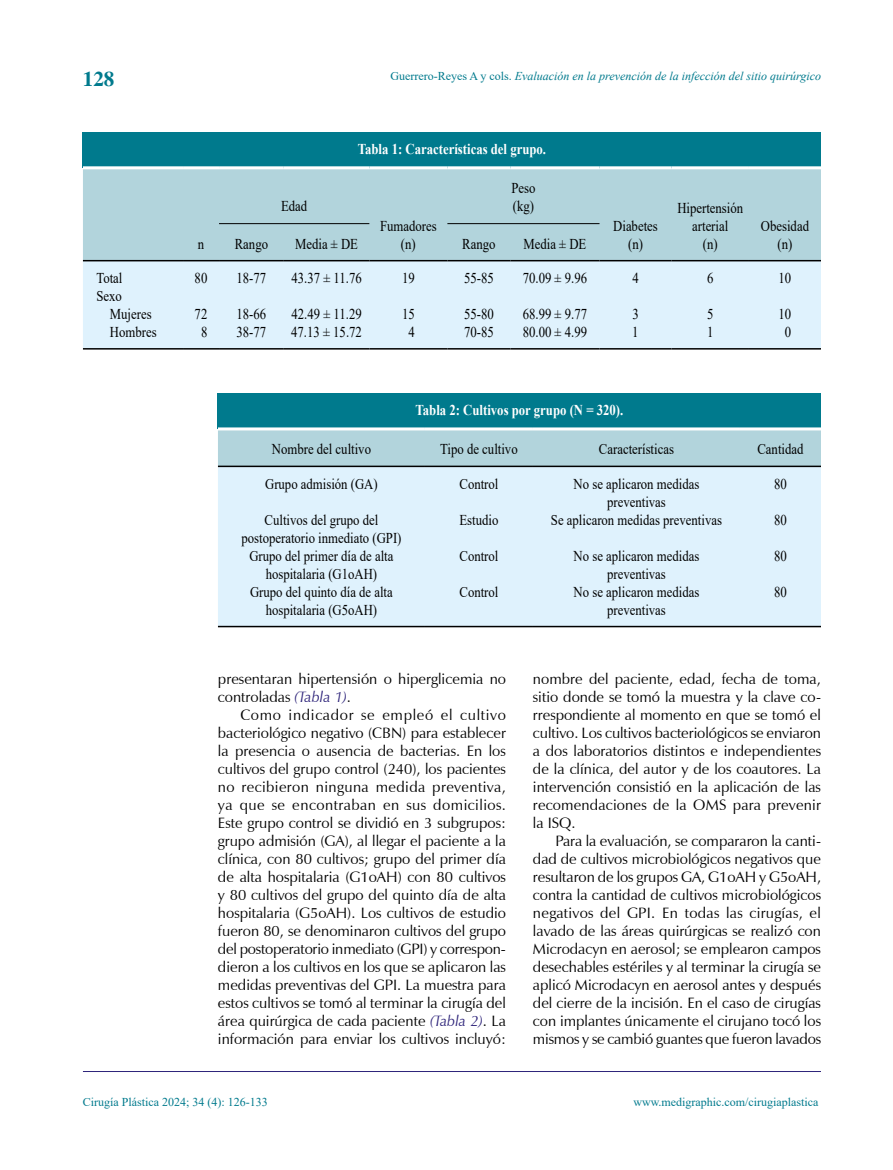
<style>
.page{position:relative;width:893px;height:1170px;background:#fff}
.page>*{position:absolute;margin:0;border:0;box-sizing:border-box;transform-origin:0 0}
.t1{font:700 21px "Times";color:#007a8d}
.t2{font:15px/18px "Zapf Humanist 601 BT";color:#000;text-align:justify}
.t3{font:15px/18px "Times New Roman";color:#000;text-align:center;scale:.85 1}
.t4{font:700 15px "Times New Roman";color:#fff;scale:.85 1}
.t5{font:italic 12px "Times New Roman";color:#007a8d}
.t6{font:12px "Times New Roman";color:#007a8d}
.s1{font-style:normal}
.s2{font-style:italic;color:#2e247a}
</style>
<div class="page">
<hr style="left:83px;top:1071px;width:738px;height:1px;background:#2e247a">
<div style="left:83px;top:132px;width:738px;height:36px;background:#007a8d"></div>
<div style="left:83px;top:169px;width:738px;height:91px;background:#b2d4dc"></div>
<div style="left:83px;top:261px;width:738px;height:87px;background:#dff2fd"></div>
<hr style="left:83px;top:348px;width:100px;height:1px;background:#000">
<hr style="left:183px;top:348px;width:36px;height:1px;background:#000">
<hr style="left:219px;top:348px;width:65px;height:1px;background:#000">
<hr style="left:284px;top:348px;width:85px;height:1px;background:#000">
<hr style="left:369px;top:348px;width:78px;height:1px;background:#000">
<hr style="left:447px;top:348px;width:63px;height:1px;background:#000">
<hr style="left:510px;top:348px;width:90px;height:1px;background:#000">
<hr style="left:600px;top:348px;width:72px;height:1px;background:#000">
<hr style="left:672px;top:348px;width:77px;height:1px;background:#000">
<hr style="left:749px;top:348px;width:72px;height:1px;background:#000">
<hr style="left:83px;top:166px;width:100px;height:3px;background:#fff">
<hr style="left:183px;top:166px;width:36px;height:3px;background:#fff">
<hr style="left:219px;top:166px;width:65px;height:3px;background:#fff">
<hr style="left:284px;top:166px;width:85px;height:3px;background:#fff">
<hr style="left:369px;top:166px;width:78px;height:3px;background:#fff">
<hr style="left:447px;top:166px;width:63px;height:3px;background:#fff">
<hr style="left:510px;top:166px;width:90px;height:3px;background:#fff">
<hr style="left:600px;top:166px;width:72px;height:3px;background:#fff">
<hr style="left:672px;top:166px;width:77px;height:3px;background:#fff">
<hr style="left:749px;top:166px;width:72px;height:3px;background:#fff">
<hr style="left:83px;top:260px;width:100px;height:1px;background:#000">
<hr style="left:183px;top:260px;width:36px;height:1px;background:#000">
<hr style="left:219px;top:260px;width:65px;height:1px;background:#000">
<hr style="left:284px;top:260px;width:85px;height:1px;background:#000">
<hr style="left:369px;top:260px;width:78px;height:1px;background:#000">
<hr style="left:447px;top:260px;width:63px;height:1px;background:#000">
<hr style="left:510px;top:260px;width:90px;height:1px;background:#000">
<hr style="left:600px;top:260px;width:72px;height:1px;background:#000">
<hr style="left:672px;top:260px;width:77px;height:1px;background:#000">
<hr style="left:749px;top:260px;width:72px;height:1px;background:#000">
<hr style="left:219px;top:223px;width:150px;height:1px;background:#000">
<hr style="left:447px;top:223px;width:153px;height:1px;background:#000">
<div style="left:218px;top:393px;width:603px;height:36px;background:#007a8d"></div>
<div style="left:218px;top:430px;width:603px;height:35px;background:#b2d4dc"></div>
<div style="left:218px;top:467px;width:603px;height:158px;background:#dff2fd"></div>
<hr style="left:218px;top:427px;width:207px;height:3px;background:#fff">
<hr style="left:425px;top:427px;width:108px;height:3px;background:#fff">
<hr style="left:533px;top:427px;width:207px;height:3px;background:#fff">
<hr style="left:740px;top:427px;width:81px;height:3px;background:#fff">
<hr style="left:218px;top:465px;width:207px;height:2px;background:#000">
<hr style="left:425px;top:465px;width:108px;height:2px;background:#000">
<hr style="left:533px;top:465px;width:207px;height:2px;background:#000">
<hr style="left:740px;top:465px;width:81px;height:2px;background:#000">
<hr style="left:218px;top:625px;width:207px;height:2px;background:#000">
<hr style="left:425px;top:625px;width:108px;height:2px;background:#000">
<hr style="left:533px;top:625px;width:207px;height:2px;background:#000">
<hr style="left:740px;top:625px;width:81px;height:2px;background:#000">
<h1 class="t1" style="left:83px;top:67px;width:33px">128</h1>
<p class="t3" style="left:198px;top:234px;width:9px">n</p>
<p class="t5" style="left:391px;top:68px;width:432px"><span class="s1">Guerrero-Reyes A y cols.</span> Evaluación en la prevención de la infección del sitio quirúrgico</p>
<p class="t4" style="left:358px;top:138px;width:223px">Tabla 1: Características del grupo.</p>
<p class="t3" style="left:511px;top:179px;width:30px;text-align:left">Peso (kg)</p>
<p class="t3" style="left:281px;top:197px;width:32px">Edad</p>
<p class="t3" style="left:677px;top:198px;width:79px">Hipertensión arterial<br>(n)</p>
<p class="t3" style="left:380px;top:216px;width:68px">Fumadores (n)</p>
<p class="t3" style="left:613px;top:216px;width:54px">Diabetes (n)</p>
<p class="t3" style="left:761px;top:216px;width:58px">Obesidad</p>
<p class="t3" style="left:235px;top:234px;width:41px">Rango</p>
<p class="t3" style="left:295px;top:234px;width:76px">Media ± DE</p>
<p class="t3" style="left:462px;top:234px;width:41px">Rango</p>
<p class="t3" style="left:523px;top:234px;width:76px">Media ± DE</p>
<p class="t3" style="left:778px;top:234px;width:19px">(n)</p>
<p class="t3" style="left:96px;top:268px;width:32px">Total</p>
<p class="t3" style="left:195px;top:268px;width:16px">80</p>
<p class="t3" style="left:237px;top:268px;width:36px">18-77</p>
<p class="t3" style="left:291px;top:268px;width:84px">43.37 ± 11.76</p>
<p class="t3" style="left:402px;top:268px;width:16px">19</p>
<p class="t3" style="left:464px;top:268px;width:36px">55-85</p>
<p class="t3" style="left:523px;top:268px;width:77px">70.09 ± 9.96</p>
<p class="t3" style="left:632px;top:268px;width:9px">4</p>
<p class="t3" style="left:707px;top:268px;width:9px">6</p>
<p class="t3" style="left:779px;top:268px;width:16px">10</p>
<p class="t3" style="left:110px;top:286px;width:51px;text-align:left;text-indent:-14px">Sexo<br>Mujeres</p>
<p class="t3" style="left:195px;top:304px;width:16px">72</p>
<p class="t3" style="left:237px;top:304px;width:36px">18-66</p>
<p class="t3" style="left:291px;top:304px;width:84px">42.49 ± 11.29</p>
<p class="t3" style="left:402px;top:304px;width:16px">15</p>
<p class="t3" style="left:464px;top:304px;width:36px">55-80</p>
<p class="t3" style="left:523px;top:304px;width:77px">68.99 ± 9.77</p>
<p class="t3" style="left:632px;top:304px;width:9px">3</p>
<p class="t3" style="left:707px;top:304px;width:9px">5</p>
<p class="t3" style="left:779px;top:304px;width:16px">10</p>
<p class="t3" style="left:110px;top:322px;width:56px">Hombres</p>
<p class="t3" style="left:201px;top:322px;width:9px">8</p>
<p class="t3" style="left:237px;top:322px;width:36px">38-77</p>
<p class="t3" style="left:291px;top:322px;width:85px">47.13 ± 15.72</p>
<p class="t3" style="left:408px;top:322px;width:9px">4</p>
<p class="t3" style="left:464px;top:322px;width:36px">70-85</p>
<p class="t3" style="left:523px;top:322px;width:77px">80.00 ± 4.99</p>
<p class="t3" style="left:632px;top:322px;width:9px">1</p>
<p class="t3" style="left:707px;top:322px;width:9px">1</p>
<p class="t3" style="left:785px;top:322px;width:9px">0</p>
<p class="t4" style="left:416px;top:399px;width:246px">Tabla 2: Cultivos por grupo (N = 320).</p>
<p class="t3" style="left:272px;top:440px;width:118px">Nombre del cultivo</p>
<p class="t3" style="left:440px;top:440px;width:93px">Tipo de cultivo</p>
<p class="t3" style="left:599px;top:440px;width:90px">Características</p>
<p class="t3" style="left:757px;top:440px;width:56px">Cantidad</p>
<p class="t3" style="left:265px;top:474px;width:134px">Grupo admisión (GA)</p>
<p class="t3" style="left:459px;top:474px;width:47px">Control</p>
<p class="t3" style="left:574px;top:474px;width:149px">No se aplicaron medidas preventivas</p>
<p class="t3" style="left:774px;top:474px;width:16px">80</p>
<p class="t3" style="left:241px;top:510px;width:190px">Cultivos del grupo del postoperatorio inmediato (GPI)</p>
<p class="t3" style="left:459px;top:510px;width:47px">Estudio</p>
<p class="t3" style="left:551px;top:510px;width:203px">Se aplicaron medidas preventivas</p>
<p class="t3" style="left:774px;top:510px;width:16px">80</p>
<p class="t3" style="left:249px;top:546px;width:171px">Grupo del primer día de alta hospitalaria (G1oAH)</p>
<p class="t3" style="left:459px;top:546px;width:47px">Control</p>
<p class="t3" style="left:574px;top:546px;width:149px">No se aplicaron medidas preventivas</p>
<p class="t3" style="left:774px;top:546px;width:16px">80</p>
<p class="t3" style="left:250px;top:582px;width:169px">Grupo del quinto día de alta hospitalaria (G5oAH)</p>
<p class="t3" style="left:459px;top:582px;width:47px">Control</p>
<p class="t3" style="left:574px;top:582px;width:149px">No se aplicaron medidas preventivas</p>
<p class="t3" style="left:774px;top:582px;width:16px">80</p>
<p class="t2" style="left:218px;top:669px;width:290px">presentaran hipertensión o hiperglicemia no controladas <span class="s2">(Tabla 1)</span>.</p>
<p class="t2" style="left:218px;top:705px;width:290px;text-indent:22px">Como indicador se empleó el cultivo bacteriológico negativo (CBN) para establecer la presencia o ausencia de bacterias. En los cultivos del grupo control (240), los pacientes no recibieron ninguna medida preventiva, ya que se encontraban en sus domicilios.<br>Este grupo control se dividió en 3 subgrupos: grupo admisión (GA), al llegar el paciente a la clínica, con 80 cultivos; grupo del primer día de alta hospitalaria (G1oAH) con 80 cultivos y 80 cultivos del grupo del quinto día de alta hospitalaria (G5oAH). Los cultivos de estudio fueron 80, se denominaron cultivos del grupo del postoperatorio inmediato (GPI) y correspon&shy;dieron a los cultivos en los que se aplicaron las medidas preventivas del GPI. La muestra para estos cultivos se tomó al terminar la cirugía del área quirúrgica de cada paciente <span class="s2">(Tabla 2)</span>. La información para enviar los cultivos incluyó:</p>
<p class="t2" style="left:533px;top:669px;width:290px">nombre del paciente, edad, fecha de toma, sitio donde se tomó la muestra y la clave co&shy;rrespondiente al momento en que se tomó el cultivo. Los cultivos bacteriológicos se enviaron a dos laboratorios distintos e independientes de la clínica, del autor y de los coautores. La intervención consistió en la aplicación de las recomendaciones de la OMS para prevenir la ISQ.</p>
<p class="t2" style="left:533px;top:831px;width:290px;text-indent:22px">Para la evaluación, se compararon la canti&shy;dad de cultivos microbiológicos negativos que resultaron de los grupos GA, G1oAH y G5oAH, contra la cantidad de cultivos microbiológicos negativos del GPI. En todas las cirugías, el lavado de las áreas quirúrgicas se realizó con Microdacyn en aerosol; se emplearon campos desechables estériles y al terminar la cirugía se aplicó Microdacyn en aerosol antes y después del cierre de la incisión. En el caso de cirugías con implantes únicamente el cirujano tocó los mismos y se cambió guantes que fueron lavados</p>
<p class="t6" style="left:83px;top:1093px;width:186px">Cirugía Plástica 2024; 34 (4): 126-133</p>
<p class="t6" style="left:633px;top:1093px;width:187px">www.medigraphic.com/cirugiaplastica</p>
</div>
